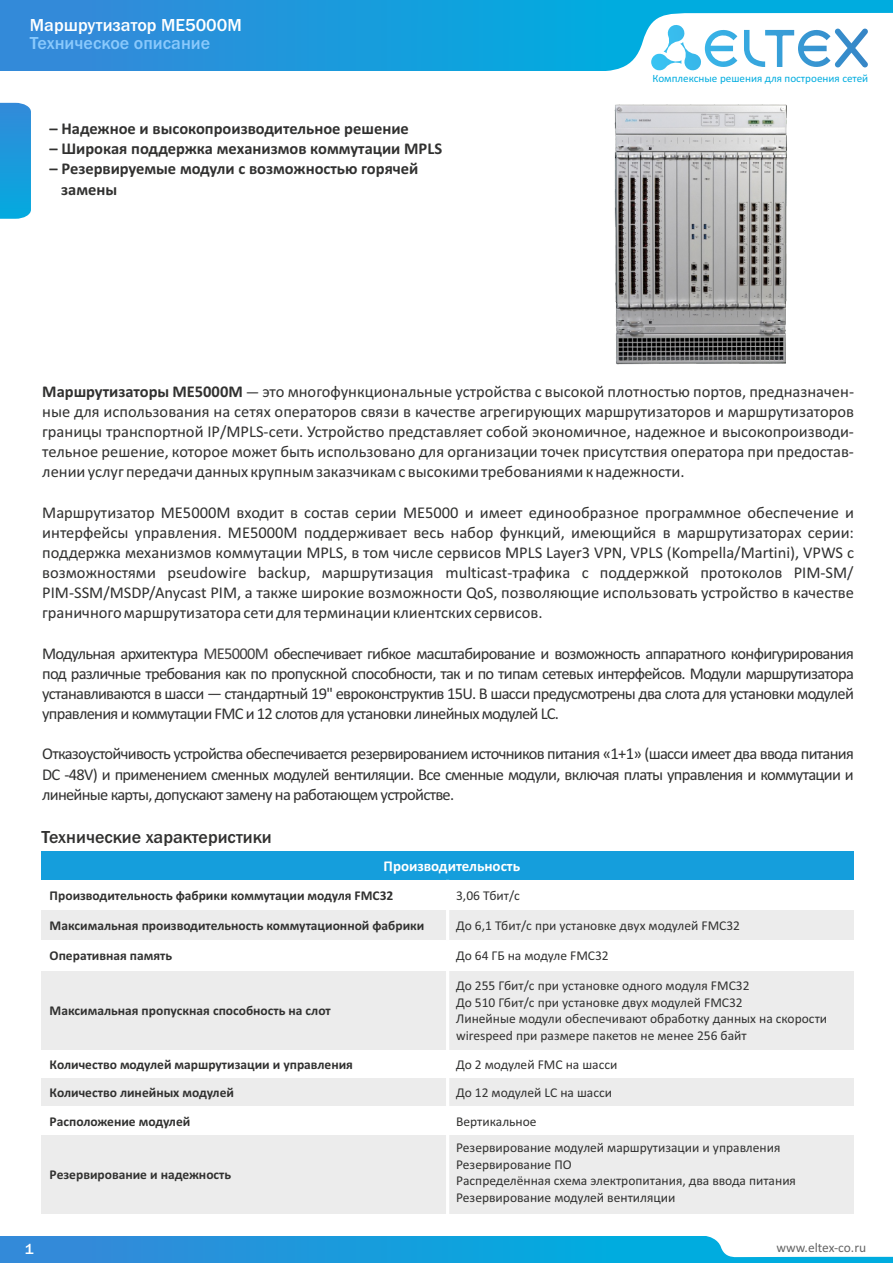
<style>
.page{position:relative;width:893px;height:1263px;background:#fff}
.page>*{position:absolute;margin:0;border:0;box-sizing:border-box;transform-origin:0 0}
.t1{font:500 18px "Franklin Gothic";color:#313130}
.t2{font:500 18px "Franklin Gothic";color:#fff}
.t3{font:500 18px "Franklin Gothic";color:#8ac9fc}
.t4{font:16.5px/20.1px "Calibri";letter-spacing:-.03em;color:#313130;text-align:justify}
.t5{font:700 16.5px/20.1px "Calibri";color:#313130}
.t6{font:700 15px "Calibri";color:#fff}
.t7{font:500 15px "Franklin Gothic";color:#fff}
.t8{font:13.5px/16.5px "Calibri";color:#313130}
.t9{font:700 13.5px "Calibri";color:#313130}
.t10{font:13.5px "Calibri";color:#666}
.t11{font:11.1px "Calibri";color:#00acdf}
.s1{font-weight:700}
.s2{font-size:15px}
.s3{color:#434242}
</style>
<div class="page">
<div style="left:0;top:0;width:893px;height:71px;background:linear-gradient(to right,#3489d9,#00b4e0)"></div>
<svg style="left:589px;top:13px;width:304px;height:58px"></svg>
<div style="left:0;top:1236px;width:893px;height:27px;background:linear-gradient(to right,#3489d9,#00b4e0)"></div>
<svg style="left:703px;top:1236px;width:190px;height:21px"></svg>
<div style="left:41px;top:851px;width:813px;height:29px;background:#159edc"></div>
<div style="left:41px;top:910px;width:407px;height:30px;background:#ececec"></div>
<div style="left:448px;top:910px;width:406px;height:30px;background:#ececec"></div>
<div style="left:41px;top:971px;width:407px;height:79px;background:#ececec"></div>
<div style="left:448px;top:971px;width:406px;height:79px;background:#ececec"></div>
<div style="left:41px;top:1078px;width:407px;height:29px;background:#ececec"></div>
<div style="left:448px;top:1078px;width:406px;height:29px;background:#ececec"></div>
<div style="left:41px;top:1135px;width:407px;height:79px;background:#ececec"></div>
<div style="left:448px;top:1135px;width:406px;height:79px;background:#ececec"></div>
<hr style="left:446px;top:940px;width:3px;height:274px;background:#fff">
<hr style="left:446px;top:880px;width:3px;height:60px;background:#fff">
<svg style="left:0;top:103px;width:31px;height:116px;background:#1f9bdc"></svg>
<img style="left:614px;top:104px;width:173px;height:261px">
<p class="t2" style="left:30px;top:19px;width:213px">Маршрутизатор ME5000M</p>
<p class="t3" style="left:30px;top:36px;width:182px">Техническое описание</p>
<p class="t5" style="left:49px;top:120px;width:361px">– Надежное и высокопроизводительное решение</p>
<p class="t5" style="left:49px;top:140px;width:394px">– Широкая поддержка механизмов коммутации MPLS</p>
<p class="t5" style="left:61px;top:160px;width:359px;text-indent:-12px">– Резервируемые модули с возможностью горячей замены</p>
<p class="t11" style="left:652px;top:73px;width:217px">Комплексные решения для построения сетей</p>
<p class="t4" style="left:42px;top:383px;width:813px"><span class="s1">Маршрутизаторы MЕ5000M</span> <span class="s2">—</span> это многофункциональные уcтройства с высокой плотностью портов, предназначен&shy;ные для использования на сетях операторов связи в качестве агрегирующих маршрутизаторов и маршрутизаторов границы транспортной IP/MPLS-сети. Устройство представляет собой экономичное, надежное и высокопроизводи&shy;тельное решение, которое может быть использовано для организации точек присутствия оператора при предостав&shy;лении услуг передачи данных крупным заказчикам с высокими требованиями к надежности.</p>
<p class="t4" style="left:42px;top:503px;width:813px">Маршрутизатор MЕ5000M входит в состав серии ME5000 и имеет единообразное программное обеспечение и интерфейсы управления. ME5000M поддерживает весь набор функций, имеющийся в маршрутизаторах серии: поддержка механизмов коммутации MPLS, в том числе сервисов MPLS Layer3 VPN, VPLS (Kompella/Martini), VPWS с возможностями pseudowire backup, маршрутизация multicast-трафика с поддержкой протоколов PIM-SM/ PIM-SSM/MSDP/Anycast PIM, а также широкие возможности QoS, позволяющие использовать устройство в качестве граничного маршрутизатора сети для терминации клиентских сервисов.</p>
<p class="t4" style="left:42px;top:644px;width:813px">Модульная архитектура <span class="s3">ME5000M</span> обеспечивает гибкое масштабирование и возможность аппаратного конфигурирования под различные требования как по пропускной способности, так и по типам сетевых интерфейсов. Модули маршрутизатора устанавливаются в шасси <span class="s3">—</span> стандартный 19" евроконструктив 15U. В шасси предусмотрены два слота для установки модулей управления и коммутации FMC и 12 слотов для установки линейных модулей LC.</p>
<p class="t4" style="left:42px;top:745px;width:813px">Отказоустойчивость устройства обеспечивается резервированием источников питания «1+1» (шасси имеет два ввода питания DC -48V) и применением сменных модулей вентиляции. Все сменные модули, включая платы управления и коммутации и линейные карты, допускают замену на работающем устройстве.</p>
<p class="t1" style="left:41px;top:830px;width:232px">Технические характеристики</p>
<p class="t6" style="left:384px;top:859px;width:138px">Производительность</p>
<p class="t9" style="left:50px;top:889px;width:345px">Производительность фабрики коммутации модуля FMC32</p>
<p class="t8" style="left:456px;top:888px;width:65px">3,06 Тбит/с</p>
<p class="t9" style="left:50px;top:920px;width:376px">Максимальная производительность коммутационной фабрики</p>
<p class="t8" style="left:456px;top:918px;width:285px">До 6,1 Тбит/с при установке двух модулей FMC32</p>
<p class="t9" style="left:50px;top:950px;width:124px">Оперативная память</p>
<p class="t8" style="left:456px;top:949px;width:154px">До 64 ГБ на модуле FMC32</p>
<p class="t9" style="left:50px;top:1005px;width:283px">Максимальная пропускная способность на слот</p>
<p class="t8" style="left:456px;top:979px;width:373px">До 255 Гбит/с при установке одного модуля FMC32<br>До 510 Гбит/с при установке двух модулей FMC32<br>Линейные модули обеспечивают обработку данных на скорости wirespeed при размере пакетов не менее 256 байт</p>
<p class="t9" style="left:50px;top:1058px;width:305px">Количество модулей маршрутизации и управления</p>
<p class="t8" style="left:456px;top:1057px;width:163px">До 2 модулей FMC на шасси</p>
<p class="t9" style="left:50px;top:1087px;width:186px">Количество линейных модулей</p>
<p class="t8" style="left:456px;top:1085px;width:157px">До 12 модулей LC на шасси</p>
<p class="t9" style="left:50px;top:1115px;width:142px">Расположение модулей</p>
<p class="t8" style="left:456px;top:1114px;width:82px">Вертикальное</p>
<p class="t9" style="left:50px;top:1169px;width:183px">Резервирование и надежность</p>
<p class="t8" style="left:456px;top:1141px;width:341px">Резервирование модулей маршрутизации и управления Резервирование ПО<br>Распределённая схема электропитания, два ввода питания Резервирование модулей вентиляции</p>
<p class="t7" style="left:25px;top:1243px;width:10px">1</p>
<p class="t10" style="left:776px;top:1242px;width:91px">www.eltex-co.ru</p>
</div>
